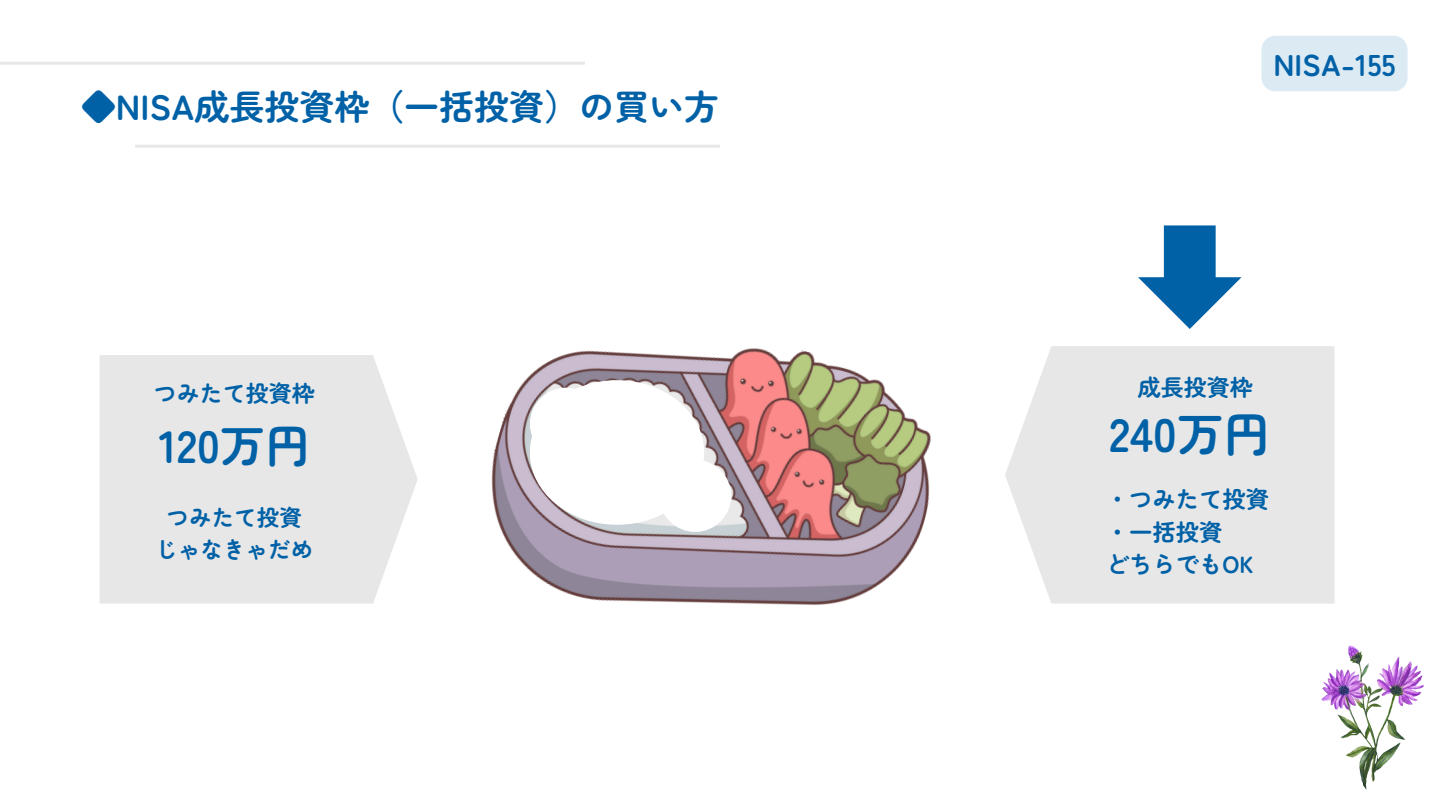
<style>
.page{position:relative;width:1440px;height:810px;background:#fff}
.page>*{position:absolute;margin:0;border:0;box-sizing:border-box;transform-origin:0 0}
.t1{font:700 46.8px "Zen Maru Gothic";color:#0061a7}
.t2{font:700 45.2px "Zen Maru Gothic";color:#0061a7}
.t3{font:700 35px "Zen Maru Gothic";color:#0061a7}
.t4{font:700 30px "Zen Maru Gothic";color:#0061a7}
.t5{font:700 23.4px/32.2px "Zen Maru Gothic";color:#0061a7}
.t6{font:700 23px "Zen Maru Gothic";color:#0061a7}
.t7{font:700 22.6px "Zen Maru Gothic";color:#0061a7}
</style>
<div class="page">
<svg style="left:1138px;top:225px;width:104px;height:104px"></svg>
<img style="left:1321px;top:645px;width:103px;height:145px">
<hr style="left:135px;top:145px;width:585px;height:3px;background:#e7e7e7">
<hr style="left:0;top:62px;width:585px;height:3px;background:#e7e7e7">
<div style="left:1261px;top:36px;width:147px;height:55px;background:#dceaf4;border-radius:14px"></div>
<img style="left:491px;top:348px;width:440px;height:258px">
<div style="left:530px;top:380px;width:174px;height:145px;background:#fff;border-radius:50%"></div>
<div style="left:659px;top:460px;width:72px;height:72px;background:#fff;border-radius:50%"></div>
<div style="left:530px;top:388px;width:72px;height:72px;background:#fff;border-radius:50%"></div>
<svg style="left:100px;top:355px;width:318px;height:249px;background:#e8e8e8"></svg>
<svg style="left:1005px;top:346px;width:330px;height:258px;background:#e8e8e8"></svg>
<p class="t3" style="left:81px;top:79px;width:640px">◆NISA成長投資枠（一括投資）の買い方</p>
<h2 class="t6" style="left:154px;top:375px;width:162px">つみたて投資枠</h2>
<p class="t2" style="left:158px;top:411px;width:153px">120万円</p>
<p class="t7" style="left:167px;top:500px;width:137px">つみたて投資</p>
<h3 class="t7" style="left:155px;top:532px;width:159px">じゃなきゃだめ</h3>
<p class="t4" style="left:1273px;top:41px;width:124px">NISA-155</p>
<p class="t6" style="left:1138px;top:370px;width:116px">成長投資枠</p>
<h1 class="t1" style="left:1109px;top:398px;width:163px">240万円</h1>
<p class="t5" style="left:1106px;top:482px;width:165px">・つみたて投資・一括投資<br>どちらでもOK</p>
</div>
